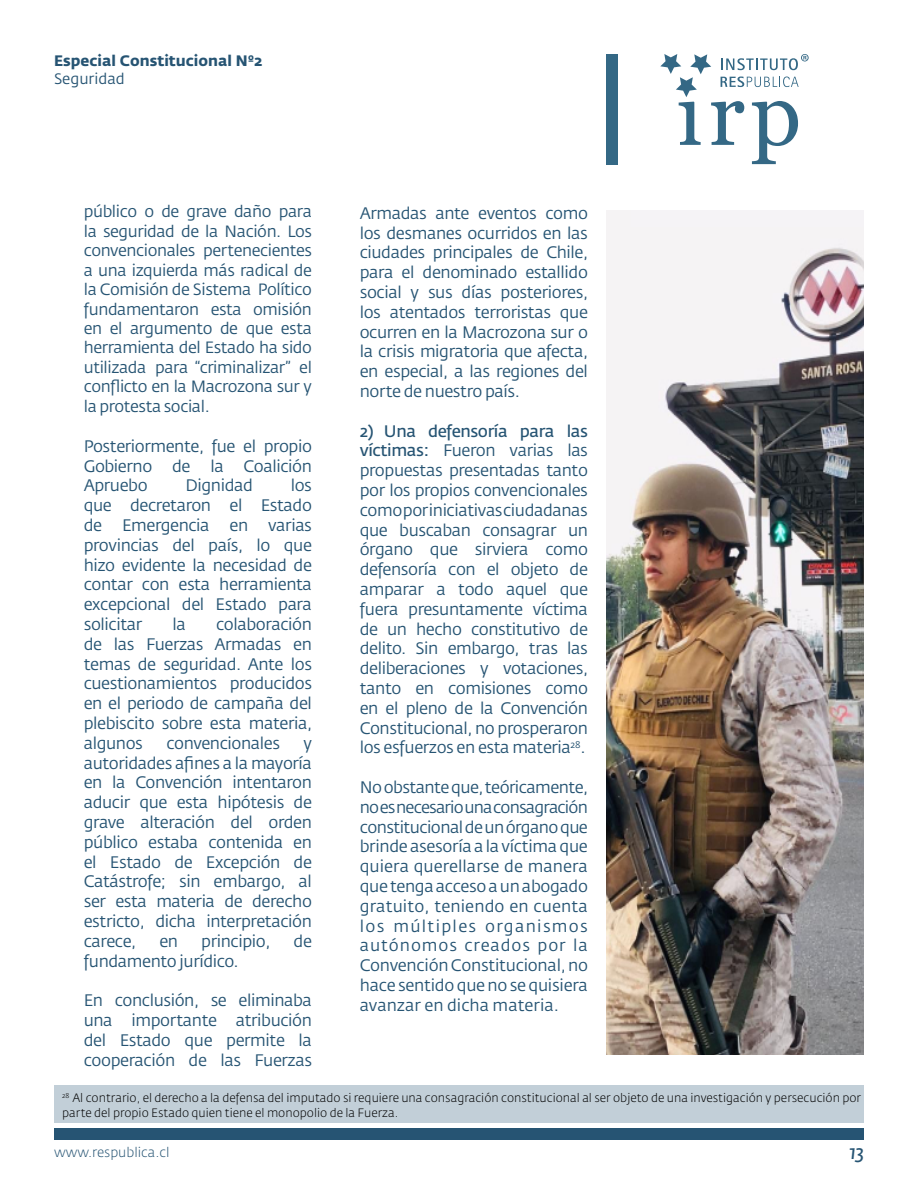
<style>
.page{position:relative;width:918px;height:1188px;background:#fff}
.page>*{position:absolute;margin:0;border:0;box-sizing:border-box;transform-origin:0 0}
.t1{font:italic 19.5px "Fedra Sans Std";color:#265473}
.t2{font:16.5px/19.8px "Fedra Sans Std";letter-spacing:-.025em;color:#265473;text-align:justify}
.t3{font:16.2px/19.5px "Fedra Sans Std";letter-spacing:-.025em;color:#265473;text-align:justify}
.t4{font:700 15px "Fedra Sans Std";color:#265473}
.t5{font:15px "Fedra Sans Std";color:#265473}
.t6{font:300 13.5px "Fedra Sans Std";color:#265473}
.t7{font:300 12px/14.4px "Fedra Sans Std";color:#000}
.s1{font-style:inherit}
</style>
<div class="page">
<div style="left:54px;top:1128px;width:810px;height:12px;background:#265473"></div>
<svg style="left:660px;top:54px;width:149px;height:110px"></svg>
<div style="left:606px;top:54px;width:11px;height:111px;background:#346885"></div>
<div style="left:54px;top:1085px;width:810px;height:38px;background:#c2cfd8"></div>
<img style="left:606px;top:210px;width:258px;height:844px">
<p class="t4" style="left:54px;top:51px;width:210px">Especial Constitucional Nº2</p>
<p class="t5" style="left:54px;top:69px;width:72px">Seguridad</p>
<p class="t3" style="left:84px;top:202px;width:230px">público o de grave daño para la seguridad de la Nación. Los convencionales pertenecientes a una izquierda más radical de la Comisión de Sistema Político fundamentaron esta omisión en el argumento de que esta herramienta del Estado ha sido utilizada para “criminalizar” el conflicto en la Macrozona sur y la protesta social.</p>
<p class="t2" style="left:84px;top:436px;width:230px">Posteriormente, fue el propio Gobierno de la Coalición Apruebo</p>
<p class="t2" style="left:186px;top:476px;width:69px">Dignidad</p>
<p class="t2" style="left:84px;top:476px;width:230px;text-indent:207px">los que decretaron el Estado de Emergencia en varias provincias del país, lo que hizo evidente la necesidad de contar con esta herramienta excepcional del Estado para solicitar</p>
<p class="t2" style="left:84px;top:614px;width:230px;text-indent:132px">colaboración de las Fuerzas Armadas en temas de seguridad. Ante los cuestionamientos producidos en el periodo de campaña del plebiscito sobre esta materia, algunos</p>
<p class="t2" style="left:173px;top:614px;width:15px">la</p>
<p class="t2" style="left:166px;top:733px;width:115px">convencionales</p>
<p class="t2" style="left:84px;top:733px;width:230px;text-indent:220px">y autoridades afines a la mayoría en la Convención intentaron aducir que esta hipótesis de grave alteración del orden público estaba contenida en el Estado de Excepción de Catástrofe; sin embargo, al ser esta materia de derecho estricto, dicha interpretación carece,</p>
<p class="t2" style="left:159px;top:931px;width:20px">en</p>
<p class="t2" style="left:201px;top:931px;width:71px">principio,</p>
<p class="t2" style="left:294px;top:931px;width:20px">de</p>
<p class="t2" style="left:84px;top:951px;width:157px">fundamento jurídico.</p>
<p class="t2" style="left:84px;top:990px;width:230px">En conclusión, se eliminaba una importante atribución del Estado que permite la cooperación de las Fuerzas</p>
<p class="t2" style="left:360px;top:203px;width:230px">Armadas ante eventos como los desmanes ocurridos en las ciudades principales de Chile, para el denominado estallido social y sus días posteriores, los atentados terroristas que ocurren en la Macrozona sur o la crisis migratoria que afecta, en especial, a las regiones del norte de nuestro país.</p>
<p class="t2" style="left:360px;top:421px;width:230px"><span class="s1">2) Una defensoría para las víctimas:</span> Fueron varias las propuestas presentadas tanto por los propios convencionales como por iniciativas ciudadanas que buscaban consagrar un órgano que sirviera como defensoría con el objeto de amparar a todo aquel que fuera presuntamente víctima de un hecho constitutivo de delito. Sin embargo, tras las deliberaciones y votaciones, tanto en comisiones como en el pleno de la Convención Constitucional, no prosperaron los esfuerzos en esta materia<sup>28</sup>.</p>
<p class="t2" style="left:360px;top:777px;width:230px">No obstante que, teóricamente, no es necesario una consagración constitucional de un órgano que brinde asesoría a la víctima que quiera querellarse de manera que tenga acceso a un abogado gratuito, teniendo en cuenta los múltiples organismos autónomos creados por la Convención Constitucional, no hace sentido que no se quisiera avanzar en dicha materia.</p>
<p class="t7" style="left:62px;top:1091px;width:801px"><sup>28</sup> Al contrario, el derecho a la defensa del imputado si requiere una consagración constitucional al ser objeto de una investigación y persecución por parte del propio Estado quien tiene el monopolio de la Fuerza.</p>
<p class="t6" style="left:54px;top:1144px;width:117px">www.respublica.cl</p>
<p class="t1" style="left:849px;top:1140px;width:16px">13</p>
</div>
